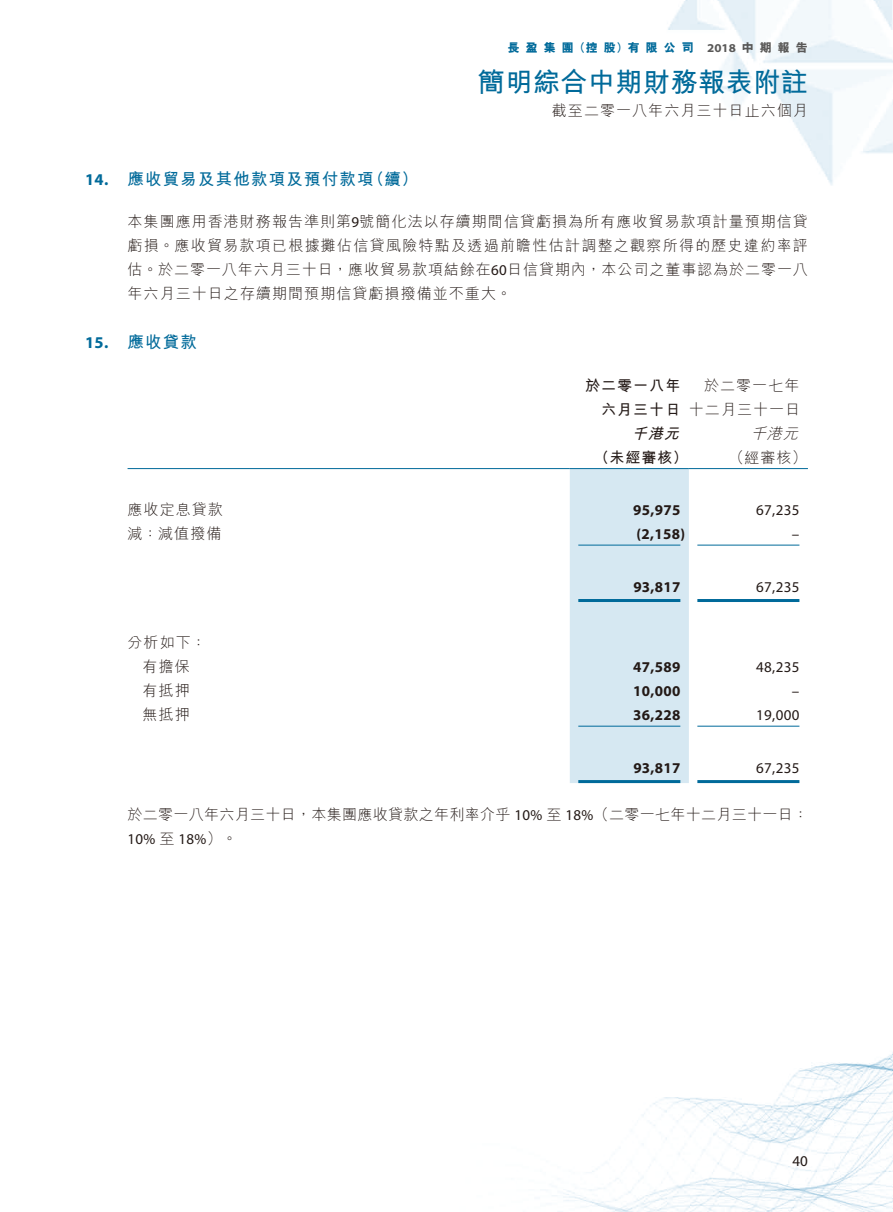
<style>
.page{position:relative;width:893px;height:1212px;background:#fff}
.page>*{position:absolute;margin:0;border:0;box-sizing:border-box;transform-origin:0 0}
.t1{font:700 27px "M Hei HK";letter-spacing:.02em;color:#006a9a}
.t2{font:700 16.5px "M Hei HK";letter-spacing:.07em;color:#006a9a}
.t3{font:700 16.5px "Myriad Pro";color:#006a9a}
.t4{font:300 15px/24px "M Hei HK";letter-spacing:.07em;color:#231916;text-align:justify}
.t5{font:300 15px "M Hei HK";letter-spacing:.02em;color:#231916}
.t6{font:15px "Myriad Pro";letter-spacing:.02em;color:#231916}
.t7{font:700 15px "Myriad Pro";letter-spacing:.02em;color:#231916}
.t8{font:700 15px/24px "M Hei HK";letter-spacing:.07em;color:#231916;text-align:right}
.t9{font:italic 300 15px "M Hei HK";color:#231916}
.t10{font:italic 700 15px "M Hei HK";color:#231916}
.t11{font:800 12px "M Hei HK";color:#006a9a}
.t12{font:800 12px "M Hei HK";color:#595857}
.t13{font:700 semi-expanded 12px "Myriad Pro";color:#595857}
.s1{font-family:"Myriad Pro";font-weight:400}
.s2{font-family:"M Hei HK";font-weight:300}
</style>
<div class="page">
<img style="left:127px;top:0;width:766px;height:1212px">
<div style="left:570px;top:469px;width:119px;height:314px;background:#d6e8f2"></div>
<hr style="left:128px;top:468px;width:442px;height:1px;background:#006a9a">
<hr style="left:570px;top:468px;width:119px;height:1px;background:#006a9a">
<hr style="left:689px;top:468px;width:119px;height:1px;background:#006a9a">
<hr style="left:578px;top:545px;width:102px;height:1px;background:#006a9a">
<hr style="left:697px;top:545px;width:102px;height:1px;background:#006a9a">
<hr style="left:578px;top:599px;width:102px;height:3px;background:#006a9a">
<hr style="left:697px;top:599px;width:102px;height:3px;background:#006a9a">
<hr style="left:578px;top:726px;width:102px;height:1px;background:#006a9a">
<hr style="left:697px;top:726px;width:102px;height:1px;background:#006a9a">
<hr style="left:578px;top:780px;width:102px;height:3px;background:#006a9a">
<hr style="left:697px;top:780px;width:102px;height:3px;background:#006a9a">
<p class="t11" style="left:604px;top:39px;width:37px">股）有</p>
<p class="t11" style="left:544px;top:39px;width:13px">集</p>
<p class="t11" style="left:562px;top:39px;width:37px">團（控</p>
<p class="t11" style="left:664px;top:39px;width:13px">公</p>
<p class="t11" style="left:682px;top:39px;width:13px">司</p>
<p class="t11" style="left:646px;top:39px;width:13px">限</p>
<p class="t11" style="left:508px;top:39px;width:13px">長</p>
<p class="t11" style="left:526px;top:39px;width:13px">盈</p>
<p class="t12" style="left:742px;top:39px;width:67px">中期報告</p>
<p class="t13" style="left:707px;top:40px;width:30px">2018</p>
<h1 class="t1" style="left:478px;top:63px;width:331px">簡明綜合中期財務報表附註</h1>
<p class="t4" style="left:552px;top:98px;width:257px">截至二零一八年六月三十日止六個月</p>
<p class="t3" style="left:85px;top:168px;width:25px">14.</p>
<p class="t3" style="left:85px;top:332px;width:25px">15.</p>
<p class="t2" style="left:128px;top:167px;width:248px">應收貿易及其他款項及預付款項</p>
<p class="t2" style="left:368px;top:167px;width:52px">（續(</p>
<p class="t4" style="left:128px;top:209px;width:682px">本集團應用香港財務報告準則第<span class="s1">9</span>號簡化法以存續期間信貸虧損為所有應收貿易款項計量預期信貸虧損。應收貿易款項已根據攤佔信貸風險特點及透過前瞻性估計調整之觀察所得的歷史違約率評估。於二零一八年六月三十日，應收貿易款項結餘在<span class="s1">60</span>日信貸期內，本公司之董事認為於二零一八年六月三十日之存續期間預期信貸虧損撥備並不重大。</p>
<p class="t2" style="left:128px;top:330px;width:71px">應收貸款</p>
<p class="t8" style="left:585px;top:372px;width:97px">於二零一八年六月三十日</p>
<p class="t4" style="left:689px;top:372px;width:113px;text-align:right">於二零一七年十二月三十一日</p>
<p class="t9" style="left:751px;top:422px;width:54px">千港元</p>
<p class="t10" style="left:632px;top:422px;width:54px">千港元</p>
<p class="t8" style="left:594px;top:444px;width:95px">（未經審核）</p>
<p class="t4" style="left:729px;top:444px;width:79px">（經審核(</p>
<p class="t4" style="left:128px;top:497px;width:97px">應收定息貸款</p>
<p class="t7" style="left:633px;top:500px;width:49px">95,975</p>
<p class="t6" style="left:756px;top:501px;width:45px">67,235</p>
<p class="t4" style="left:128px;top:521px;width:95px">減：減值撥備</p>
<p class="t7" style="left:637px;top:524px;width:50px">)2,158(</p>
<p class="t6" style="left:792px;top:525px;width:9px">–</p>
<p class="t7" style="left:633px;top:577px;width:49px">93,817</p>
<p class="t6" style="left:756px;top:577px;width:45px">67,235</p>
<p class="t4" style="left:128px;top:630px;width:80px">分析如下：</p>
<p class="t4" style="left:143px;top:654px;width:49px">有擔保</p>
<p class="t7" style="left:633px;top:657px;width:49px">47,589</p>
<p class="t6" style="left:756px;top:658px;width:45px">48,235</p>
<p class="t4" style="left:143px;top:678px;width:49px">有抵押</p>
<p class="t7" style="left:633px;top:681px;width:49px">10,000</p>
<p class="t6" style="left:792px;top:682px;width:9px">–</p>
<p class="t4" style="left:143px;top:702px;width:49px">無抵押</p>
<p class="t7" style="left:633px;top:705px;width:49px">36,228</p>
<p class="t6" style="left:756px;top:706px;width:45px">19,000</p>
<p class="t7" style="left:633px;top:758px;width:49px">93,817</p>
<p class="t5" style="left:128px;top:804px;width:682px">於二零一八年六月三十日，本集團應收貸款之年利率介乎 <span class="s1">10%</span> 至 <span class="s1">18%</span>（二零一七年十二月三十一日：</p>
<p class="t6" style="left:128px;top:830px;width:111px">10% <span class="s2">至</span> 18%<span class="s2">(。</span></p>
<p class="t6" style="left:756px;top:758px;width:45px">67,235</p>
<p class="t6" style="left:792px;top:1151px;width:17px">40</p>
</div>
